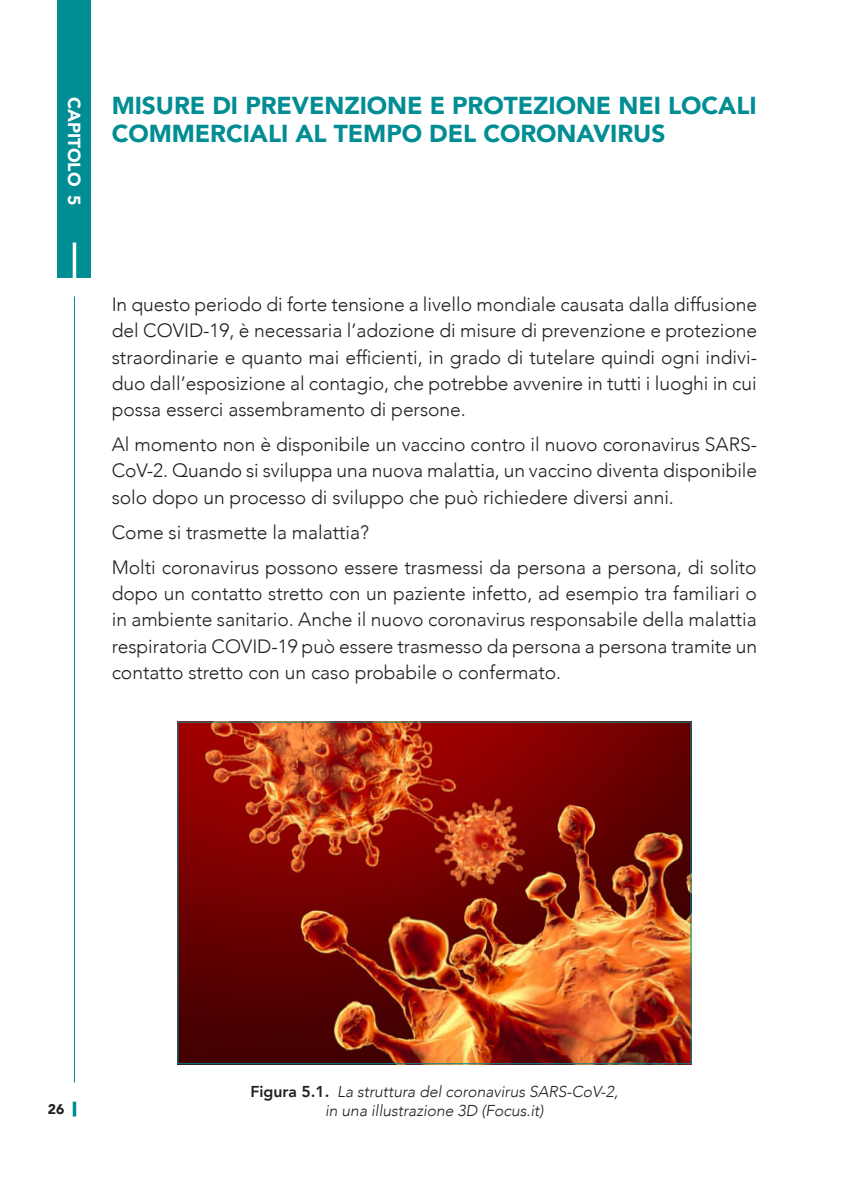
<style>
.page{position:relative;width:844px;height:1191px;background:#fff}
.page>*{position:absolute;margin:0;border:0;box-sizing:border-box;transform-origin:0 0}
.t1{font:900 24.5px/28px "Avenir";letter-spacing:-.005em;color:#008d93}
.t2{font:300 19.25px/26.2px "Avenir";letter-spacing:-.005em;color:#231f20;text-align:justify}
.t3{font:900 17.5px "Avenir";letter-spacing:-.005em;color:#fff}
.t4{font:italic 300 15.75px/19.2px "Avenir";letter-spacing:-.005em;color:#231f20;text-align:center}
.t5{font:900 14px "Avenir";color:#231f20}
.s1{font-weight:800;font-style:normal}
</style>
<div class="page">
<div style="left:58px;top:0;width:33px;height:277px;background:#008d93"></div>
<hr style="left:73px;top:242px;width:3px;height:45px;background:#fff">
<hr style="left:74px;top:296px;width:1px;height:786px;background:#008d93">
<hr style="left:73px;top:1101px;width:3px;height:15px;background:#008d93">
<img style="left:179px;top:723px;width:510px;height:339px">
<p class="t3" style="left:89px;top:97px;width:110px;rotate:90deg">CAPITOLO 5</p>
<p class="t1" style="left:112px;top:91px;width:646px">MISURE DI PREVENZIONE E PROTEZIONE NEI LOCALI<br>COMMERCIALI AL TEMPO DEL CORONAVIRUS</p>
<p class="t2" style="left:112px;top:291px;width:646px">In questo periodo di forte tensione a livello mondiale causata dalla diffusione del COVID-19, è necessaria l’adozione di misure di prevenzione e protezione straordinarie e quanto mai efficienti, in grado di tutelare quindi ogni indivi&shy;duo dall’esposizione al contagio, che potrebbe avvenire in tutti i luoghi in cui possa esserci assembramento di persone.</p>
<p class="t2" style="left:112px;top:431px;width:646px">Al momento non è disponibile un vaccino contro il nuovo coronavirus SARS-CoV-2. Quando si sviluppa una nuova malattia, un vaccino diventa disponibile solo dopo un processo di sviluppo che può richiedere diversi anni.</p>
<p class="t2" style="left:112px;top:514px;width:646px;line-height:35px">Come si trasmette la malattia?<br>Molti coronavirus possono essere trasmessi da persona a persona, di solito</p>
<p class="t2" style="left:112px;top:580px;width:646px">dopo un contatto stretto con un paziente infetto, ad esempio tra familiari o in ambiente sanitario. Anche il nuovo coronavirus responsabile della malattia respiratoria COVID-19 può essere trasmesso da persona a persona tramite un contatto stretto con un caso probabile o confermato.</p>
<p class="t5" style="left:48px;top:1097px;width:18px">26</p>
<p class="t4" style="left:250px;top:1081px;width:369px"><span class="s1">Figura 5.1.</span> La struttura del coronavirus SARS-CoV-2, in una illustrazione 3D (Focus.it)</p>
</div>
